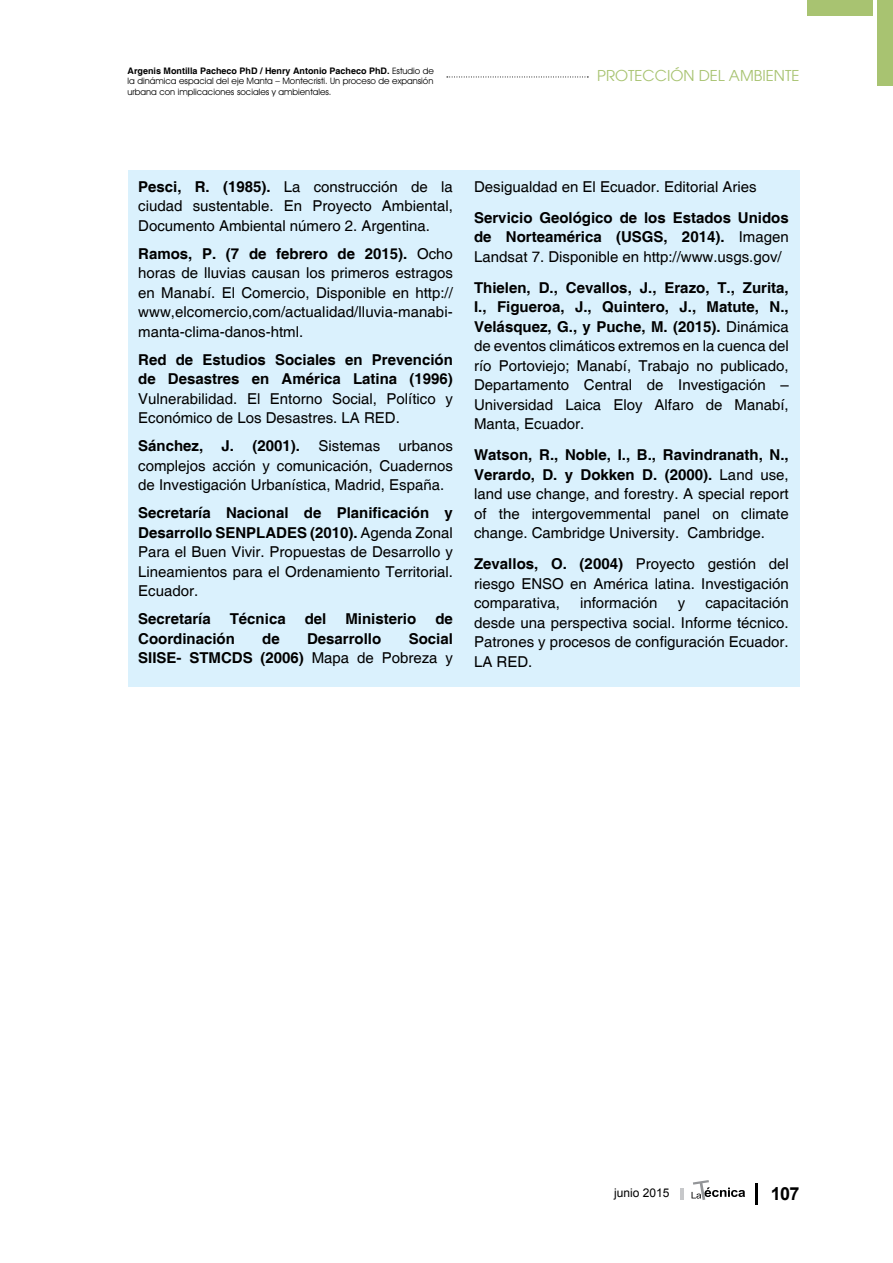
<style>
.page{position:relative;width:893px;height:1263px;background:#fff}
.page>*{position:absolute;margin:0;border:0;box-sizing:border-box;transform-origin:0 0}
.t1{font:700 18px "Arial";color:#000}
.t2{font:15px/19.5px "Helvetica";color:#000;text-align:justify}
.t3{font:700 15px/19.5px "Helvetica";color:#000}
.t4{font:15px "Avant Garde";color:#a8c371}
.t5{font:12px "Arial";color:#000}
.t6{font:700 9px "Helvetica";color:#000}
.t7{font:8.85px/10.5px "Avant Garde IT Cby BT";color:#000}
.s1{font-family:"Avant Garde IT Cby BT";font-weight:400;font-size:8.85px}
.s2{font-weight:700}
.s3{font-weight:400}
</style>
<div class="page">
<svg style="left:692px;top:1180px;width:53px;height:20px"></svg>
<hr style="left:755px;top:1183px;width:3px;height:22px;background:#000">
<hr style="left:680px;top:1188px;width:4px;height:12px;background:#c7c8ca">
<div style="left:128px;top:170px;width:671px;height:517px;background:#daf1fd"></div>
<div style="left:877px;top:0;width:16px;height:85px;background:#a8c371"></div>
<div style="left:807px;top:0;width:66px;height:16px;background:#a8c371"></div>
<svg style="left:447px;top:77px;width:141px;height:1px"></svg>
<p class="t6" style="left:128px;top:65px;width:308px">Argenis Montilla Pacheco PhD / Henry Antonio Pacheco PhD. <span class="s1">Estudio de</span></p>
<p class="t7" style="left:128px;top:76px;width:307px">la dinámica espacial del eje Manta – Montecristi. Un proceso de expansión urbana con implicaciones sociales y ambientales.</p>
<p class="t4" style="left:597px;top:67px;width:204px">PROTECCIÓN DEL AMBIENTE</p>
<p class="t2" style="left:138px;top:177px;width:316px"><span class="s2">Pesci, R. (1985).</span> La construcción de la ciudad sustentable. En Proyecto Ambiental, Documento Ambiental número 2. Argentina.</p>
<p class="t2" style="left:138px;top:244px;width:316px"><span class="s2">Ramos, P. (7 de febrero de 2015).</span> Ocho horas de lluvias causan los primeros estragos en Manabí. El Comercio, Disponible en http:// www,elcomercio,com/actualidad/lluvia-manabi&shy;manta-clima-danos-html.</p>
<p class="t3" style="left:138px;top:350px;width:316px">Red de Estudios Sociales en Prevención de Desastres en América Latina (1996)</p>
<p class="t2" style="left:138px;top:389px;width:316px">Vulnerabilidad. El Entorno Social, Político y<br>Económico de Los Desastres. LA RED.</p>
<p class="t2" style="left:138px;top:437px;width:316px"><span class="s2">Sánchez, J. (2001).</span> Sistemas urbanos complejos acción y comunicación, Cuadernos de Investigación Urbanística, Madrid, España.</p>
<p class="t2" style="left:138px;top:504px;width:316px"><span class="s2">Secretaría Nacional de Planificación y Desarrollo SENPLADES (2010).</span> Agenda Zonal Para el Buen Vivir. Propuestas de Desarrollo y Lineamientos para el Ordenamiento Territorial.<br>Ecuador.</p>
<p class="t3" style="left:138px;top:610px;width:74px">Secretaría</p>
<p class="t3" style="left:230px;top:610px;width:57px">Técnica</p>
<p class="t3" style="left:305px;top:610px;width:23px">del</p>
<p class="t3" style="left:345px;top:610px;width:72px">Ministerio</p>
<p class="t3" style="left:435px;top:610px;width:19px">de</p>
<p class="t3" style="left:138px;top:629px;width:98px">Coordinación</p>
<p class="t3" style="left:262px;top:629px;width:19px">de</p>
<p class="t3" style="left:307px;top:629px;width:76px">Desarrollo</p>
<p class="t3" style="left:138px;top:629px;width:316px;text-align:right">Social<br>SIISE- STMCDS (2006) <span class="s3">Mapa de Pobreza y</span></p>
<p class="t2" style="left:474px;top:177px;width:284px">Desigualdad en El Ecuador. Editorial Aries</p>
<p class="t3" style="left:474px;top:208px;width:316px;text-align:justify">Servicio Geológico de los Estados Unidos de Norteamérica (USGS, 2014). <span class="s3">Imagen Landsat 7. Disponible en http://www.usgs.gov/</span></p>
<p class="t2" style="left:474px;top:278px;width:316px"><span class="s2">Thielen, D., Cevallos, J., Erazo, T., Zurita, I., Figueroa, J., Quintero, J., Matute, N., Velásquez, G., y Puche, M. (2015).</span> Dinámica de eventos climáticos extremos en la cuenca del río Portoviejo; Manabí, Trabajo no publicado, Departamento Central de Investigación – Universidad Laica Eloy Alfaro de Manabí, Manta, Ecuador.</p>
<p class="t2" style="left:474px;top:446px;width:316px"><span class="s2">Watson, R., Noble, I., B., Ravindranath, N., Verardo, D. y Dokken D. (2000).</span> Land use, land use change, and forestry. A special report of the intergovemmental panel on climate change. Cambridge University. Cambridge.</p>
<p class="t2" style="left:474px;top:555px;width:316px"><span class="s2">Zevallos, O. (2004)</span> Proyecto gestión del riesgo ENSO en América latina. Investigación comparativa,</p>
<p class="t2" style="left:474px;top:594px;width:316px;text-indent:231px">capacitación desde una perspectiva social. Informe técnico.<br>Patrones y procesos de configuración Ecuador.<br>LA RED.</p>
<p class="t2" style="left:580px;top:594px;width:79px">información</p>
<p class="t2" style="left:678px;top:594px;width:9px">y</p>
<p class="t5" style="left:614px;top:1185px;width:57px">junio 2015</p>
<p class="t1" style="left:771px;top:1181px;width:30px">107</p>
</div>
